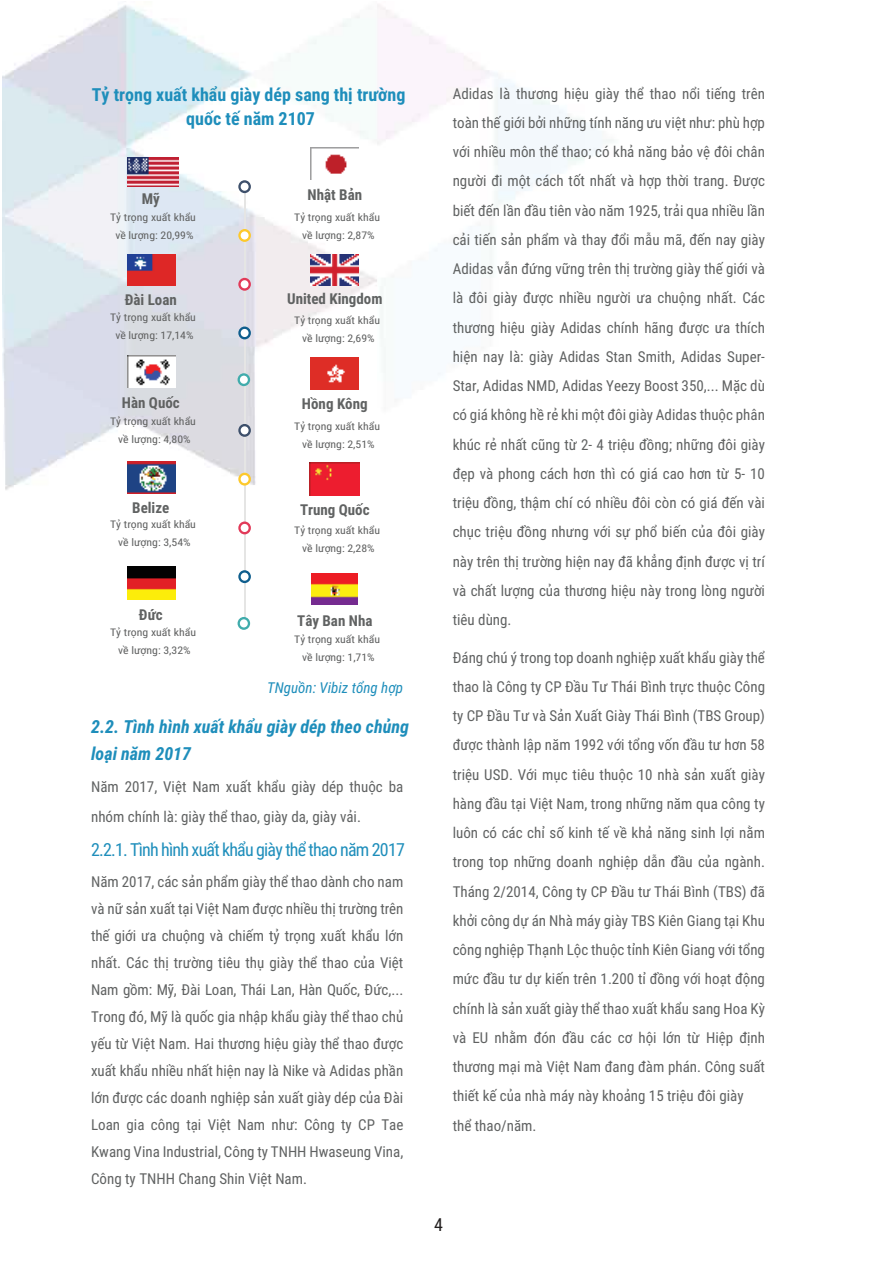
<style>
.page{position:relative;width:893px;height:1263px;background:#fff}
.page>*{position:absolute;margin:0;border:0;box-sizing:border-box;transform-origin:0 0}
.t1{font:700 18px/24px "Roboto Condensed";color:#1e8ebb;text-align:center}
.t2{font:italic 700 18px/27px "Roboto Condensed";color:#1e8ebb}
.t3{font:18px "Roboto Condensed";letter-spacing:-.045em;color:#1e8ebb}
.t4{font:18px "Roboto Condensed";color:#221f1f}
.t5{font:15px/29.2px "Roboto Condensed";color:#606262}
.t6{font:700 15px "Roboto Condensed";color:#606262}
.t7{font:italic 15px "Roboto Condensed";color:#1e8ebb}
.t8{font:10.5px/18px "Roboto Condensed";color:#5f6060;text-align:center;scale:1.12 1}
</style>
<div class="page">
<img style="left:2px;top:4px;width:612px;height:626px">
<hr style="left:244px;top:187px;width:2px;height:243px;background:#e5e5e4">
<svg style="left:238px;top:180px;width:13px;height:13px"></svg>
<div style="left:241px;top:183px;width:8px;height:8px;background:#fff;border-radius:50%"></div>
<svg style="left:238px;top:229px;width:13px;height:13px"></svg>
<div style="left:241px;top:231px;width:8px;height:8px;background:#fff;border-radius:50%"></div>
<svg style="left:238px;top:278px;width:13px;height:13px"></svg>
<div style="left:241px;top:280px;width:8px;height:8px;background:#fff;border-radius:50%"></div>
<svg style="left:238px;top:326px;width:13px;height:13px"></svg>
<div style="left:241px;top:329px;width:8px;height:8px;background:#fff;border-radius:50%"></div>
<svg style="left:238px;top:373px;width:12px;height:13px"></svg>
<div style="left:240px;top:376px;width:8px;height:8px;background:#fff;border-radius:50%"></div>
<hr style="left:244px;top:430px;width:2px;height:194px;background:#e5e5e4">
<svg style="left:238px;top:424px;width:13px;height:13px"></svg>
<div style="left:241px;top:426px;width:8px;height:8px;background:#fff;border-radius:50%"></div>
<svg style="left:238px;top:473px;width:13px;height:13px"></svg>
<div style="left:241px;top:475px;width:8px;height:8px;background:#fff;border-radius:50%"></div>
<svg style="left:238px;top:521px;width:13px;height:13px"></svg>
<div style="left:241px;top:524px;width:8px;height:8px;background:#fff;border-radius:50%"></div>
<svg style="left:238px;top:570px;width:13px;height:13px"></svg>
<div style="left:241px;top:573px;width:8px;height:8px;background:#fff;border-radius:50%"></div>
<svg style="left:238px;top:617px;width:12px;height:13px"></svg>
<div style="left:240px;top:619px;width:8px;height:8px;background:#fff;border-radius:50%"></div>
<img style="left:128px;top:158px;width:50px;height:28px">
<img style="left:128px;top:254px;width:47px;height:32px">
<img style="left:128px;top:355px;width:47px;height:32px">
<img style="left:128px;top:462px;width:47px;height:31px">
<img style="left:128px;top:566px;width:47px;height:33px">
<img style="left:311px;top:147px;width:47px;height:32px">
<img style="left:311px;top:255px;width:47px;height:30px">
<img style="left:311px;top:358px;width:47px;height:31px">
<img style="left:310px;top:463px;width:49px;height:33px">
<img style="left:311px;top:574px;width:47px;height:31px">
<p class="t1" style="left:92px;top:82px;width:315px">Tỷ trọng xuất khẩu giày dép sang thị trường quốc tế năm 2107</p>
<p class="t6" style="left:308px;top:184px;width:56px">Nhật Bản</p>
<p class="t6" style="left:142px;top:189px;width:20px">Mỹ</p>
<p class="t8" style="left:110px;top:207px;width:78px">Tỷ trọng xuất khẩu về lượng: 20,99%</p>
<p class="t8" style="left:294px;top:207px;width:78px">Tỷ trọng xuất khẩu về lượng: 2,87%</p>
<p class="t6" style="left:125px;top:289px;width:54px">Đài Loan</p>
<p class="t6" style="left:287px;top:288px;width:97px">United Kingdom</p>
<p class="t8" style="left:110px;top:308px;width:78px">Tỷ trọng xuất khẩu về lượng: 17,14%</p>
<p class="t8" style="left:294px;top:311px;width:78px">Tỷ trọng xuất khẩu về lượng: 2,69%</p>
<p class="t6" style="left:122px;top:392px;width:59px">Hàn Quốc</p>
<p class="t6" style="left:302px;top:393px;width:67px">Hồng Kông</p>
<p class="t8" style="left:110px;top:412px;width:78px">Tỷ trọng xuất khẩu về lượng: 4,80%</p>
<p class="t8" style="left:294px;top:417px;width:78px">Tỷ trọng xuất khẩu về lượng: 2,51%</p>
<p class="t6" style="left:132px;top:502px;width:39px">Belize</p>
<p class="t6" style="left:300px;top:499px;width:71px">Trung Quốc</p>
<p class="t8" style="left:110px;top:515px;width:78px">Tỷ trọng xuất khẩu về lượng: 3,54%</p>
<p class="t8" style="left:294px;top:521px;width:78px">Tỷ trọng xuất khẩu về lượng: 2,28%</p>
<p class="t6" style="left:139px;top:604px;width:25px">Đức</p>
<p class="t6" style="left:297px;top:610px;width:77px">Tây Ban Nha</p>
<p class="t8" style="left:110px;top:622px;width:78px">Tỷ trọng xuất khẩu về lượng: 3,32%</p>
<p class="t8" style="left:294px;top:630px;width:78px">Tỷ trọng xuất khẩu về lượng: 1,71%</p>
<p class="t7" style="left:267px;top:677px;width:137px">TNguồn: Vibiz tổng hợp</p>
<p class="t2" style="left:91px;top:712px;width:319px">2.2. Tình hình xuất khẩu giày dép theo chủng loại năm 2017</p>
<p class="t5" style="left:91px;top:772px;width:314px">Năm 2017, Việt Nam xuất khẩu giày dép thuộc ba nhóm chính là: giày thể thao, giày da, giày vải.</p>
<p class="t3" style="left:91px;top:837px;width:315px">2.2.1. Tình hình xuất khẩu giày thể thao năm 2017</p>
<p class="t5" style="left:91px;top:868px;width:314px;line-height:27px;text-align:justify">Năm 2017, các sản phẩm giày thể thao dành cho nam và nữ sản xuất tại Việt Nam được nhiều thị trường trên thế giới ưa chuộng và chiếm tỷ trọng xuất khẩu lớn nhất. Các thị trường tiêu thụ giày thể thao của Việt Nam gồm: Mỹ, Đài Loan, Thái Lan, Hàn Quốc, Đức,...<br>Trong đó, Mỹ là quốc gia nhập khẩu giày thể thao chủ yếu từ Việt Nam. Hai thương hiệu giày thể thao được xuất khẩu nhiều nhất hiện nay là Nike và Adidas phần lớn được các doanh nghiệp sản xuất giày dép của Đài Loan gia công tại Việt Nam như: Công ty CP Tae Kwang Vina Industrial, Công ty TNHH Hwaseung Vina, Công ty TNHH Chang Shin Việt Nam.</p>
<p class="t5" style="left:453px;top:78px;width:314px;text-align:justify">Adidas là thương hiệu giày thể thao nổi tiếng trên toàn thế giới bởi những tính năng ưu việt như: phù hợp với nhiều môn thể thao; có khả năng bảo vệ đôi chân người đi một cách tốt nhất và hợp thời trang. Được biết đến lần đầu tiên vào năm 1925, trải qua nhiều lần cải tiến sản phẩm và thay đổi mẫu mã, đến nay giày Adidas vẫn đứng vững trên thị trường giày thế giới và là đôi giày được nhiều người ưa chuộng nhất. Các thương hiệu giày Adidas chính hãng được ưa thích hiện nay là: giày Adidas Stan Smith, Adidas Super-Star, Adidas NMD, Adidas Yeezy Boost 350,... Mặc dù có giá không hề rẻ khi một đôi giày Adidas thuộc phân khúc rẻ nhất cũng từ 2- 4 triệu đồng; những đôi giày đẹp và phong cách hơn thì có giá cao hơn từ 5- 10 triệu đồng, thậm chí có nhiều đôi còn có giá đến vài chục triệu đồng nhưng với sự phổ biến của đôi giày này trên thị trường hiện nay đã khẳng định được vị trí và chất lượng của thương hiệu này trong lòng người tiêu dùng.</p>
<p class="t5" style="left:453px;top:642px;width:314px">Đáng chú ý trong top doanh nghiệp xuất khẩu giày thể thao là Công ty CP Đầu Tư Thái Bình trực thuộc Công ty CP Đầu Tư và Sản Xuất Giày Thái Bình (TBS Group) được thành lập năm 1992 với tổng vốn đầu tư hơn 58 triệu USD. Với mục tiêu thuộc 10 nhà sản xuất giày hàng đầu tại Việt Nam, trong những năm qua công ty luôn có các chỉ số kinh tế về khả năng sinh lợi nằm trong top những doanh nghiệp dẫn đầu của ngành.<br>Tháng 2/2014, Công ty CP Đầu tư Thái Bình (TBS) đã khởi công dự án Nhà máy giày TBS Kiên Giang tại Khu công nghiệp Thạnh Lộc thuộc tỉnh Kiên Giang với tổng mức đầu tư dự kiến trên 1.200 tỉ đồng với hoạt động chính là sản xuất giày thể thao xuất khẩu sang Hoa Kỳ và EU nhằm đón đầu các cơ hội lớn từ Hiệp định thương mại mà Việt Nam đang đàm phán. Công suất thiết kế của nhà máy này khoảng 15 triệu đôi giày thể thao/năm.</p>
<p class="t4" style="left:434px;top:1212px;width:10px">4</p>
</div>
